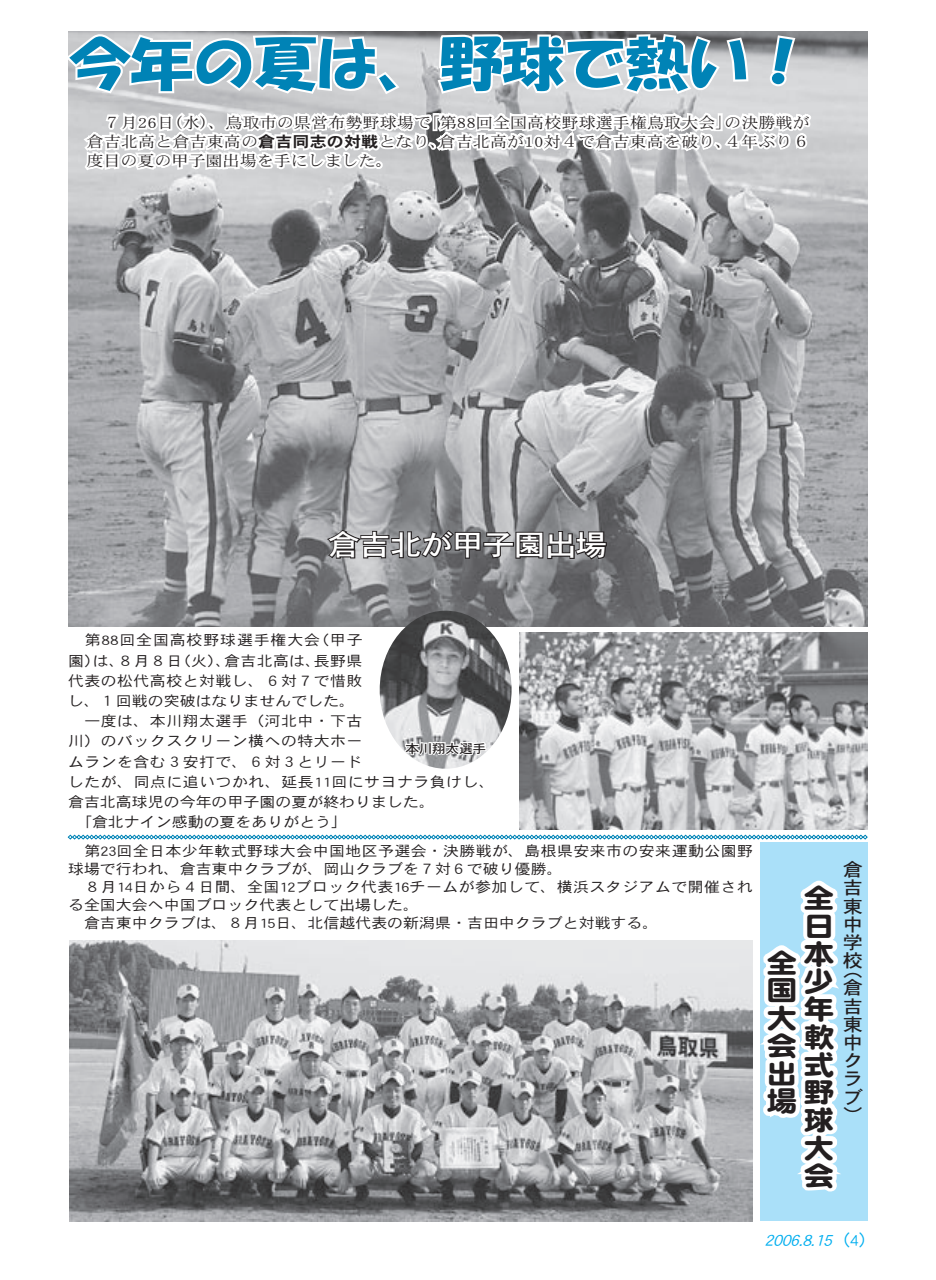
<style>
.page{position:relative;width:936px;height:1280px;background:#fff}
.page>*{position:absolute;margin:0;border:0;box-sizing:border-box;transform-origin:0 0}
.t1{font:57.45px "HG Soei Kakupoptai";letter-spacing:-.03em;color:#0083b6;scale:1.11 1}
.t2{font:28.65px "DFHS Gothic Std W5";letter-spacing:-.03em;color:#fff;scale:1.11 1}
.t3{font:27.75px/27.8px "DF Maru Gothic Std W9";color:#231f20;text-align:justify;scale:1.11 1}
.t4{font:18.15px/18.1px "DFHS Gothic Std W5";color:#231f20;scale:1.11 1}
.t5{font:italic 16.95px "DFHS Gothic Std W3";color:#00aeef}
.t6{font:16.95px "DFHS Gothic Std W3";color:#00aeef}
.t7{font:15.3px/19.2px "DFHS Mincho Std W3";letter-spacing:.005em;color:#231f20;scale:1.11 1}
.t8{font:14.4px/20.2px "DFHS Gothic Std W3";letter-spacing:.025em;color:#231f20;scale:1.11 1}
.t9{font:14.4px/18px "DFHS Gothic Std W3";color:#231f20;scale:1.11 1}
.t10{font:14.4px/20.2px "DFHS Gothic Std W3";letter-spacing:.055em;color:#231f20;scale:1.11 1}
.t11{font:12.45px "DFHS Gothic Std W5";letter-spacing:-.03em;color:#231f20;scale:1.11 1}
.s1{font-family:"DFHS Gothic Std W7"}
</style>
<div class="page">
<img style="left:68px;top:32px;width:799px;height:595px">
<svg style="left:68px;top:31px;width:746px;height:154px"></svg>
<svg style="left:324px;top:528px;width:284px;height:33px;background:#5f5d60"></svg>
<img style="left:70px;top:940px;width:682px;height:282px">
<svg style="left:68px;top:835px;width:799px;height:4px;background:#69b5d3"></svg>
<div style="left:760px;top:842px;width:107px;height:379px;background:#aae0f9"></div>
<svg style="left:526px;top:873px;width:342px;height:323px"></svg>
<img style="left:520px;top:632px;width:347px;height:198px">
<img style="left:379px;top:611px;width:132px;height:158px;border-radius:50%">
<svg style="left:402px;top:725px;width:86px;height:32px"></svg>
<h1 class="t1" style="left:68px;top:35px;width:672px">今年の夏は、野球で熱い!</h1>
<p class="t7" style="left:724px;top:112px;width:78px">の決勝戦が</p>
<p class="t7" style="left:422px;top:112px;width:281px">「第88回全国高校野球選手権鳥取大会」</p>
<p class="t7" style="left:104px;top:112px;width:296px">７月26 （日水）、鳥取市の県営布勢野球場で</p>
<p class="t7" style="left:86px;top:131px;width:326px">倉吉北高と倉吉東高の<span class="s1">倉吉同志の対戦</span>となり、度目の夏の甲子園出場を手にしました。</p>
<p class="t7" style="left:438px;top:131px;width:336px">倉吉北高が10対４で倉吉東高を破り４、年ぶり６</p>
<h2 class="t2" style="left:328px;top:529px;width:253px">倉吉北が甲子園出場</h2>
<p class="t10" style="left:314px;top:630px;width:45px;text-indent:-246px">　第88回全国高校野球選手権大会<br>長野県</p>
<p class="t8" style="left:313px;top:630px;width:46px">（甲子</p>
<p class="t8" style="left:224px;top:650px;width:89px">倉吉北高は、</p>
<p class="t8" style="left:68px;top:650px;width:386px">園は） ８、月８（日火）、<br>代表の松代高校と対戦し、６対７で惜敗<br>し、１回戦の突破はなりませんでした。<br>　一度は、本川翔太選手（河北中・下古<br>川）のバックスクリーン横への特大ホー<br>ムランを含む３安打で、６対３とリード<br>したが、同点に追いつかれ、延長11回にサヨナラ負けし、倉吉北高球児の今年の甲子園の夏が終わりました。<br>　「倉北ナイン感動の夏をありがとう「</p>
<p class="t11" style="left:405px;top:742px;width:74px">本川翔太選手</p>
<p class="t9" style="left:68px;top:841px;width:618px">　第23回全日本少年軟式野球大会中国地区予選会・決勝戦が、島根県安来市の安来運動公園野球場で行われ、倉吉東中クラブが、岡山クラブを７対６で破り優勝。<br>　８月14日から４日間、全国12ブロック代表16チームが参加して、横浜スタジアムで開催される全国大会へ中国ブロック代表として出場した。<br>　倉吉東中クラブは、８月15日、北信越代表の新潟県・吉田中クラブと対戦する。</p>
<h3 class="t3" style="left:766px;top:948px;width:28px">全国大会出場</h3>
<h3 class="t3" style="left:803px;top:884px;width:29px">全日本少年軟式野球大会</h3>
<p class="t4" style="left:842px;top:860px;width:19px">倉吉</p>
<p class="t4" style="left:842px;top:897px;width:19px;text-align:justify">東中学校</p>
<p class="t4" style="left:842px;top:960px;width:19px">（</p>
<p class="t4" style="left:842px;top:978px;width:20px">倉吉東中クラブ</p>
<p class="t4" style="left:842px;top:1106px;width:19px">(</p>
<p class="t5" style="left:764px;top:1230px;width:73px">2006.8.15</p>
<p class="t6" style="left:833px;top:1230px;width:44px">) (4</p>
</div>
